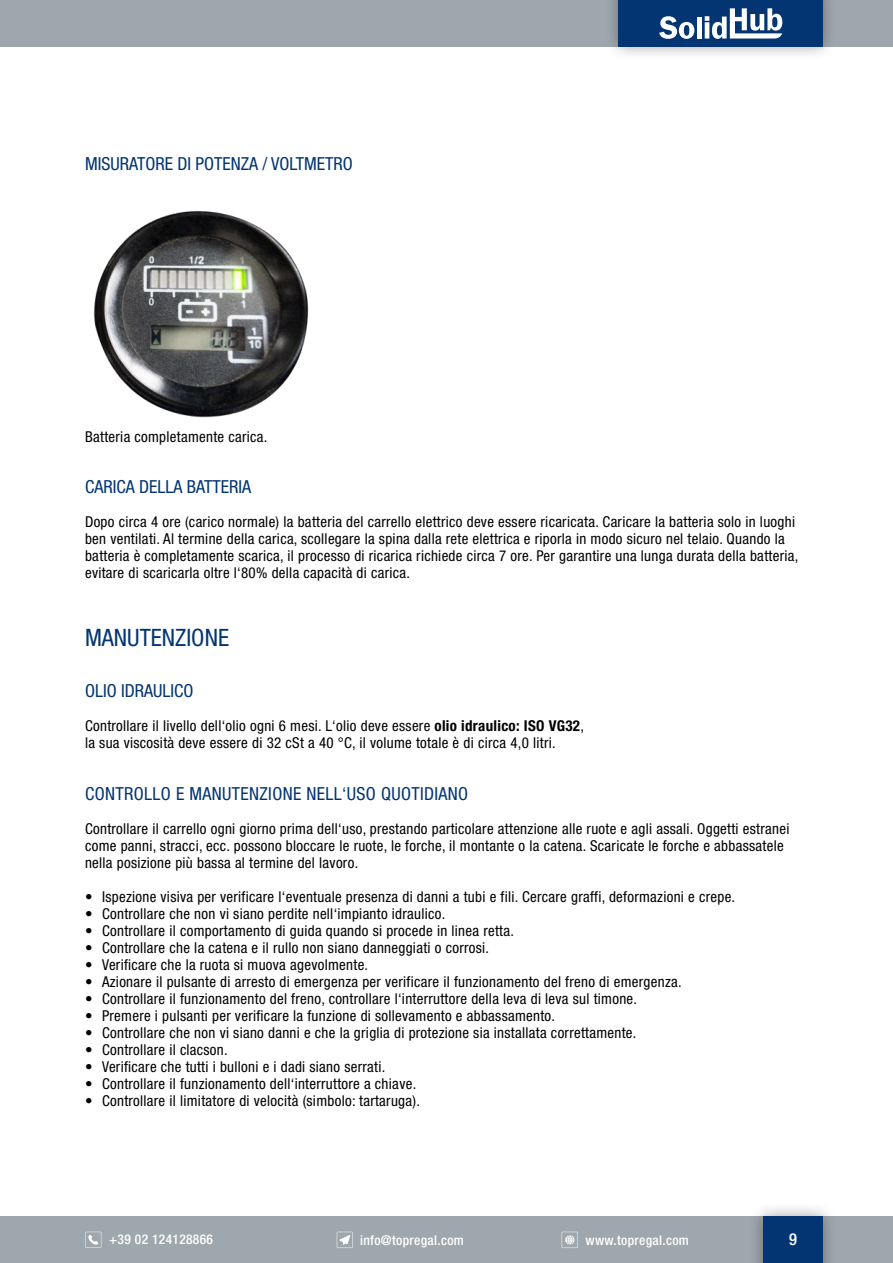
<style>
.page{position:relative;width:893px;height:1263px;background:#fff}
.page>*{position:absolute;margin:0;border:0;box-sizing:border-box;transform-origin:0 0}
.t1{font:condensed 24px "Helvetica Neue LT Pro";color:#033572}
.t2{font:condensed 18px "Helvetica Neue LT Pro";color:#033572}
.t3{font:condensed 18px "Helvetica Neue LT Pro";letter-spacing:.02em;color:#033572}
.t4{font:500 condensed 16.5px "Helvetica Neue LT Pro";color:#fff}
.t5{font:condensed 15px/17px "Helvetica Neue LT Pro";letter-spacing:.02em;color:#000}
.t6{font:500 condensed 13.5px "Helvetica Neue LT Pro";letter-spacing:.025em;color:#fff}
.s1{font-weight:700}
</style>
<div class="page">
<div style="left:0;top:1216px;width:893px;height:47px;background:#9ea7ad"></div>
<svg style="left:562px;top:1232px;width:16px;height:16px"></svg>
<svg style="left:337px;top:1232px;width:16px;height:16px"></svg>
<svg style="left:85px;top:1232px;width:16px;height:16px"></svg>
<div style="left:0;top:0;width:893px;height:47px;background:#9ea7ad"></div>
<div style="left:604px;top:0;width:233px;height:61px;background:#000;opacity:.35"></div>
<div style="left:619px;top:0;width:204px;height:47px;background:#033572"></div>
<div style="left:749px;top:1202px;width:88px;height:61px;background:#000;opacity:.35"></div>
<div style="left:763px;top:1216px;width:60px;height:47px;background:#033572"></div>
<svg style="left:659px;top:16px;width:35px;height:23px"></svg>
<hr style="left:697px;top:17px;width:4px;height:22px;background:#fff">
<svg style="left:705px;top:8px;width:77px;height:31px"></svg>
<img style="left:93px;top:210px;width:216px;height:208px">
<p class="t2" style="left:85px;top:153px;width:269px">MISURATORE DI POTENZA / VOLTMETRO</p>
<p class="t5" style="left:85px;top:428px;width:184px">Batteria completamente carica.</p>
<p class="t2" style="left:85px;top:476px;width:168px">CARICA DELLA BATTERIA</p>
<p class="t5" style="left:85px;top:513px;width:715px">Dopo circa 4 ore (carico normale) la batteria del carrello elettrico deve essere ricaricata. Caricare la batteria solo in luoghi ben ventilati. Al termine della carica, scollegare la spina dalla rete elettrica e riporla in modo sicuro nel telaio. Quando la batteria è completamente scarica, il processo di ricarica richiede circa 7 ore. Per garantire una lunga durata della batteria, evitare di scaricarla oltre l‘80% della capacità di carica.</p>
<h1 class="t1" style="left:85px;top:624px;width:146px">MANUTENZIONE</h1>
<p class="t2" style="left:85px;top:680px;width:110px">OLIO IDRAULICO</p>
<p class="t5" style="left:85px;top:717px;width:500px">Controllare il livello dell‘olio ogni 6 mesi. L‘olio deve essere <span class="s1">olio idraulico: ISO VG32</span>, la sua viscosità deve essere di 32 cSt a 40 °C, il volume totale è di circa 4,0 litri.</p>
<p class="t3" style="left:85px;top:782px;width:385px">CONTROLLO E MANUTENZIONE NELL‘USO QUOTIDIANO</p>
<p class="t5" style="left:85px;top:819px;width:706px">Controllare il carrello ogni giorno prima dell‘uso, prestando particolare attenzione alle ruote e agli assali. Oggetti estranei come panni, stracci, ecc. possono bloccare le ruote, le forche, il montante o la catena. Scaricate le forche e abbassatele nella posizione più bassa al termine del lavoro.</p>
<p class="t5" style="left:85px;top:888px;width:652px">• Ispezione visiva per verificare l‘eventuale presenza di danni a tubi e fili. Cercare graffi, deformazioni e crepe.</p>
<p class="t5" style="left:85px;top:905px;width:362px">• Controllare che non vi siano perdite nell‘impianto idraulico.</p>
<p class="t5" style="left:85px;top:922px;width:430px">• Controllare il comportamento di guida quando si procede in linea retta.</p>
<p class="t5" style="left:85px;top:939px;width:406px">• Controllare che la catena e il rullo non siano danneggiati o corrosi.</p>
<p class="t5" style="left:85px;top:956px;width:285px">• Verificare che la ruota si muova agevolmente.</p>
<p class="t5" style="left:85px;top:973px;width:598px">• Azionare il pulsante di arresto di emergenza per verificare il funzionamento del freno di emergenza.</p>
<p class="t5" style="left:85px;top:990px;width:554px">• Controllare il funzionamento del freno, controllare l‘interruttore della leva di leva sul timone.</p>
<p class="t5" style="left:85px;top:1007px;width:472px">• Premere i pulsanti per verificare la funzione di sollevamento e abbassamento.</p>
<p class="t5" style="left:85px;top:1024px;width:553px">• Controllare che non vi siano danni e che la griglia di protezione sia installata correttamente.</p>
<p class="t5" style="left:85px;top:1041px;width:144px">• Controllare il clacson.</p>
<p class="t5" style="left:85px;top:1058px;width:302px">• Verificare che tutti i bulloni e i dadi siano serrati.</p>
<p class="t5" style="left:85px;top:1075px;width:333px">• Controllare il funzionamento dell‘interruttore a chiave.</p>
<p class="t5" style="left:85px;top:1092px;width:336px">• Controllare il limitatore di velocità (simbolo: tartaruga).</p>
<p class="t6" style="left:109px;top:1231px;width:105px">+39 02 124128866</p>
<p class="t6" style="left:360px;top:1232px;width:105px">info@topregal.com</p>
<p class="t6" style="left:585px;top:1232px;width:105px">www.topregal.com</p>
<p class="t4" style="left:789px;top:1229px;width:9px">9</p>
</div>
